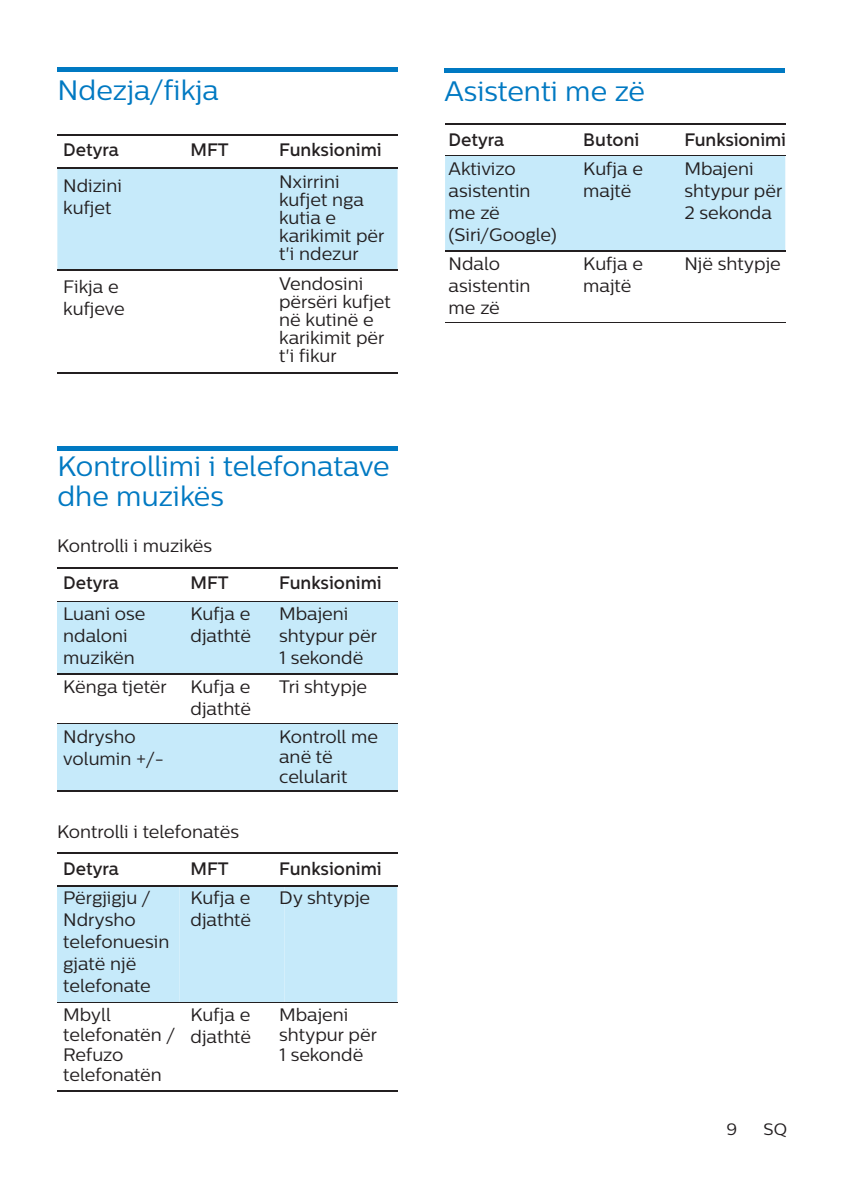
<style>
.page{position:relative;width:842px;height:1191px;background:#fff}
.page>*{position:absolute;margin:0;border:0;box-sizing:border-box;transform-origin:0 0}
.t1{font:28px/30px "Centrale Sans";color:#0079c2}
.t2{font:18px/22px "Centrale Sans";color:#231f20}
.t3{font:500 18px "Centrale Sans";color:#231f20}
.t4{font:16.6px "Centrale Sans";color:#231f20}
</style>
<div class="page">
<hr style="left:445px;top:68px;width:340px;height:4px;background:#0079c2">
<hr style="left:445px;top:124px;width:133px;height:1px;background:#231f20">
<hr style="left:578px;top:124px;width:98px;height:1px;background:#231f20">
<hr style="left:676px;top:124px;width:109px;height:1px;background:#231f20">
<div style="left:445px;top:156px;width:340px;height:94px;background:#c6eafa"></div>
<hr style="left:445px;top:155px;width:133px;height:1px;background:#231f20">
<hr style="left:578px;top:155px;width:98px;height:1px;background:#231f20">
<hr style="left:676px;top:155px;width:109px;height:1px;background:#231f20">
<hr style="left:445px;top:250px;width:133px;height:1px;background:#231f20">
<hr style="left:578px;top:250px;width:98px;height:1px;background:#231f20">
<hr style="left:676px;top:250px;width:109px;height:1px;background:#231f20">
<hr style="left:445px;top:322px;width:133px;height:1px;background:#231f20">
<hr style="left:578px;top:322px;width:98px;height:1px;background:#231f20">
<hr style="left:676px;top:322px;width:109px;height:1px;background:#231f20">
<hr style="left:57px;top:68px;width:341px;height:4px;background:#0079c2">
<div style="left:57px;top:168px;width:341px;height:102px;background:#c6eafa"></div>
<hr style="left:57px;top:134px;width:128px;height:1px;background:#231f20">
<hr style="left:185px;top:134px;width:108px;height:1px;background:#231f20">
<hr style="left:293px;top:134px;width:105px;height:1px;background:#231f20">
<hr style="left:57px;top:167px;width:128px;height:1px;background:#231f20">
<hr style="left:185px;top:167px;width:108px;height:1px;background:#231f20">
<hr style="left:293px;top:167px;width:105px;height:1px;background:#231f20">
<hr style="left:57px;top:270px;width:128px;height:1px;background:#231f20">
<hr style="left:185px;top:270px;width:108px;height:1px;background:#231f20">
<hr style="left:293px;top:270px;width:105px;height:1px;background:#231f20">
<hr style="left:57px;top:373px;width:341px;height:1px;background:#231f20">
<hr style="left:57px;top:447px;width:340px;height:4px;background:#0079c2">
<hr style="left:57px;top:567px;width:133px;height:1px;background:#231f20">
<hr style="left:190px;top:567px;width:93px;height:1px;background:#231f20">
<hr style="left:283px;top:567px;width:114px;height:1px;background:#231f20">
<div style="left:285px;top:724px;width:112px;height:66px;background:#c6eafa"></div>
<div style="left:180px;top:724px;width:105px;height:66px;background:#c6eafa"></div>
<div style="left:57px;top:724px;width:123px;height:66px;background:#c6eafa"></div>
<div style="left:285px;top:601px;width:112px;height:72px;background:#c6eafa"></div>
<div style="left:180px;top:601px;width:105px;height:72px;background:#c6eafa"></div>
<div style="left:57px;top:601px;width:123px;height:72px;background:#c6eafa"></div>
<hr style="left:57px;top:600px;width:133px;height:1px;background:#231f20">
<hr style="left:190px;top:600px;width:93px;height:1px;background:#231f20">
<hr style="left:283px;top:600px;width:114px;height:1px;background:#231f20">
<hr style="left:57px;top:673px;width:133px;height:1px;background:#231f20">
<hr style="left:190px;top:673px;width:93px;height:1px;background:#231f20">
<hr style="left:283px;top:673px;width:114px;height:1px;background:#231f20">
<hr style="left:57px;top:723px;width:133px;height:1px;background:#231f20">
<hr style="left:190px;top:723px;width:93px;height:1px;background:#231f20">
<hr style="left:283px;top:723px;width:114px;height:1px;background:#231f20">
<hr style="left:57px;top:790px;width:133px;height:1px;background:#231f20">
<hr style="left:190px;top:790px;width:93px;height:1px;background:#231f20">
<hr style="left:283px;top:790px;width:114px;height:1px;background:#231f20">
<div style="left:57px;top:886px;width:340px;height:115px;background:#c6eafa"></div>
<hr style="left:57px;top:852px;width:132px;height:1px;background:#231f20">
<hr style="left:189px;top:852px;width:94px;height:1px;background:#231f20">
<hr style="left:283px;top:852px;width:114px;height:1px;background:#231f20">
<hr style="left:57px;top:885px;width:132px;height:1px;background:#231f20">
<hr style="left:189px;top:885px;width:94px;height:1px;background:#231f20">
<hr style="left:283px;top:885px;width:114px;height:1px;background:#231f20">
<hr style="left:57px;top:1001px;width:132px;height:1px;background:#231f20">
<hr style="left:189px;top:1001px;width:94px;height:1px;background:#231f20">
<hr style="left:283px;top:1001px;width:114px;height:1px;background:#231f20">
<hr style="left:57px;top:1090px;width:132px;height:1px;background:#231f20">
<hr style="left:189px;top:1090px;width:94px;height:1px;background:#231f20">
<hr style="left:283px;top:1090px;width:114px;height:1px;background:#231f20">
<h1 class="t1" style="left:57px;top:75px;width:163px">Ndezja/fikja</h1>
<p class="t3" style="left:191px;top:140px;width:40px">MFT</p>
<p class="t3" style="left:279px;top:140px;width:104px">Funksionimi</p>
<p class="t3" style="left:63px;top:140px;width:57px">Detyra</p>
<p class="t2" style="left:63px;top:174px;width:60px">Ndizini kufjet</p>
<p class="t2" style="left:279px;top:173px;width:107px;line-height:18px">Nxirrini kufjet nga kutia e karikimit për t'i ndezur</p>
<p class="t2" style="left:63px;top:275px;width:63px">Fikja e kufjeve</p>
<p class="t2" style="left:279px;top:275px;width:113px;line-height:18px">Vendosini përsëri kufjet në kutinë e karikimit për t'i fikur</p>
<h1 class="t1" style="left:57px;top:451px;width:334px">Kontrollimi i telefonatave dhe muzikës</h1>
<p class="t2" style="left:57px;top:534px;width:156px">Kontrolli i muzikës</p>
<p class="t3" style="left:63px;top:572px;width:57px">Detyra</p>
<p class="t3" style="left:191px;top:572px;width:40px">MFT</p>
<p class="t3" style="left:279px;top:572px;width:104px">Funksionimi</p>
<p class="t2" style="left:191px;top:602px;width:62px">Kufja e djathtë</p>
<p class="t2" style="left:279px;top:602px;width:99px">Mbajeni shtypur për<br>1 sekondë</p>
<p class="t2" style="left:63px;top:602px;width:84px">Luani ose ndaloni muzikën</p>
<p class="t2" style="left:63px;top:675px;width:105px">Kënga tjetër</p>
<p class="t2" style="left:191px;top:675px;width:62px">Kufja e djathtë</p>
<p class="t2" style="left:279px;top:675px;width:90px">Tri shtypje</p>
<p class="t2" style="left:63px;top:725px;width:102px">Ndrysho volumin +/-</p>
<p class="t2" style="left:279px;top:726px;width:101px;line-height:20px">Kontroll me anë të celularit</p>
<p class="t2" style="left:57px;top:820px;width:183px">Kontrolli i telefonatës</p>
<p class="t3" style="left:63px;top:858px;width:57px">Detyra</p>
<p class="t3" style="left:191px;top:858px;width:40px">MFT</p>
<p class="t3" style="left:279px;top:858px;width:104px">Funksionimi</p>
<p class="t2" style="left:191px;top:886px;width:62px">Kufja e djathtë</p>
<p class="t2" style="left:279px;top:886px;width:93px">Dy shtypje</p>
<p class="t2" style="left:63px;top:886px;width:108px">Përgjigju /<br>Ndrysho telefonuesin gjatë një telefonate</p>
<p class="t2" style="left:63px;top:1004px;width:113px;line-height:20px">Mbyll telefonatën /<br>Refuzo telefonatën</p>
<p class="t2" style="left:191px;top:1003px;width:62px">Kufja e djathtë</p>
<p class="t2" style="left:279px;top:1004px;width:99px;line-height:20px">Mbajeni shtypur për<br>1 sekondë</p>
<h1 class="t1" style="left:444px;top:76px;width:202px">Asistenti me zë</h1>
<p class="t3" style="left:449px;top:129px;width:57px">Detyra</p>
<p class="t3" style="left:583px;top:129px;width:58px">Butoni</p>
<p class="t3" style="left:684px;top:129px;width:103px">Funksionimi</p>
<p class="t2" style="left:583px;top:157px;width:61px">Kufja e majtë</p>
<p class="t2" style="left:684px;top:157px;width:99px">Mbajeni shtypur për<br>2 sekonda</p>
<p class="t2" style="left:449px;top:157px;width:110px">Aktivizo asistentin me zë (Siri/Google)</p>
<p class="t2" style="left:583px;top:253px;width:61px">Kufja e majtë</p>
<p class="t2" style="left:449px;top:253px;width:84px">Ndalo asistentin me zë</p>
<p class="t2" style="left:684px;top:253px;width:98px">Një shtypje</p>
<p class="t4" style="left:726px;top:1119px;width:12px">9</p>
<p class="t4" style="left:763px;top:1119px;width:25px">SQ</p>
</div>
